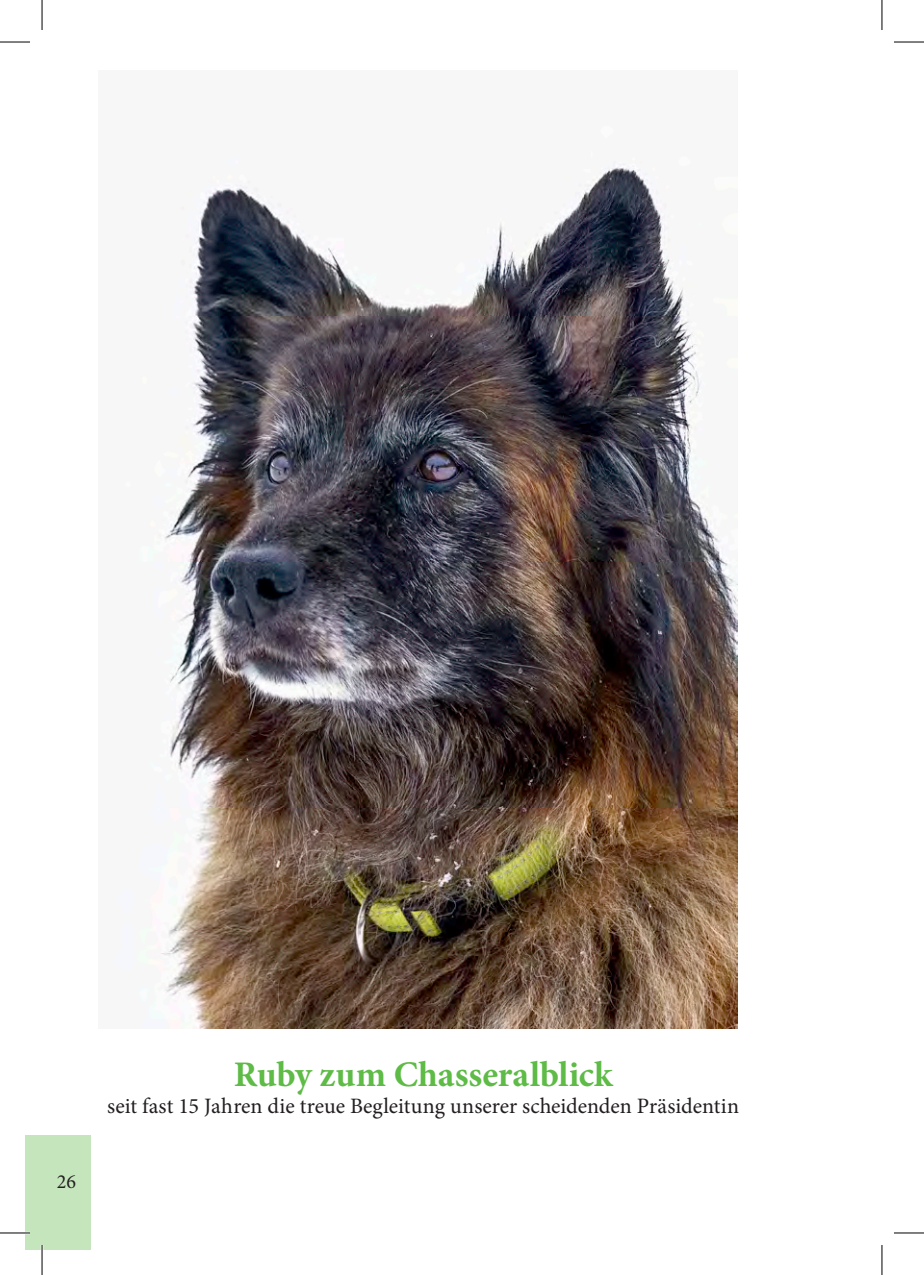
<style>
.page{position:relative;width:924px;height:1275px;background:#fff}
.page>*{position:absolute;margin:0;border:0;box-sizing:border-box;transform-origin:0 0}
.t1{font:700 36px "Minion Pro";letter-spacing:-.005em;color:#5dbb46}
.t2{font:22px "Minion Pro";color:#231f20}
.t3{font:20px "Minion Pro";color:#231f20}
</style>
<div class="page">
<div style="left:25px;top:1135px;width:65px;height:115px;background:#c5e6bc"></div>
<img style="left:138px;top:160px;width:599px;height:868px">
<hr style="left:0;top:1231px;width:30px;height:3px;background:#fff">
<hr style="left:41px;top:1245px;width:2px;height:30px;background:#fff">
<hr style="left:0;top:42px;width:30px;height:1px;background:#000">
<hr style="left:893px;top:42px;width:30px;height:1px;background:#000">
<hr style="left:0;top:1232px;width:30px;height:1px;background:#000">
<hr style="left:893px;top:1232px;width:30px;height:1px;background:#000">
<hr style="left:42px;top:0;width:1px;height:30px;background:#000">
<hr style="left:42px;top:1245px;width:1px;height:30px;background:#000">
<hr style="left:881px;top:0;width:1px;height:30px;background:#000">
<hr style="left:881px;top:1245px;width:1px;height:30px;background:#000">
<p class="t3" style="left:57px;top:1168px;width:21px">26</p>
<h1 class="t1" style="left:233px;top:1049px;width:380px">Ruby zum Chasseralblick</h1>
<p class="t2" style="left:107px;top:1090px;width:633px">seit fast 15 Jahren die treue Begleitung unserer scheidenden Präsidentin</p>
</div>
